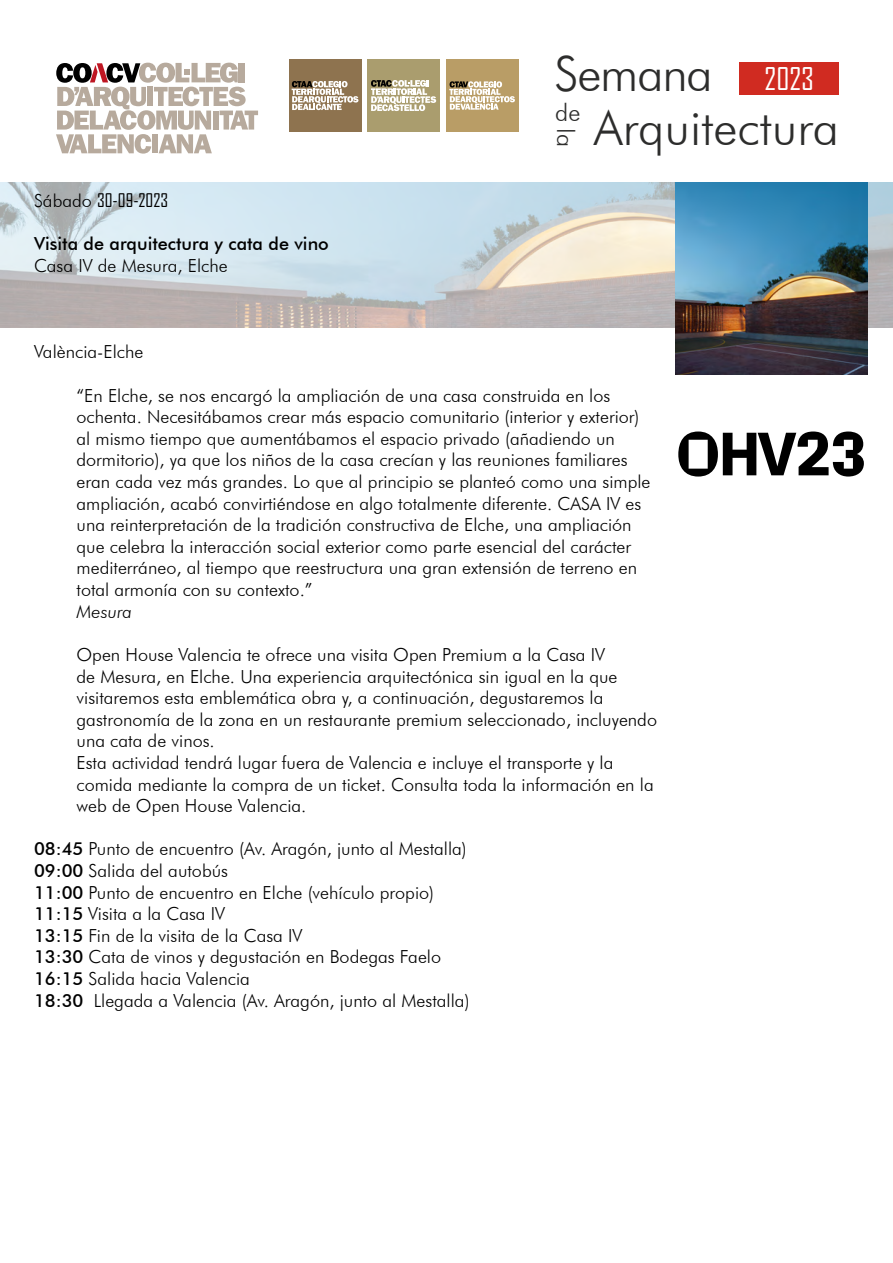
<style>
.page{position:relative;width:893px;height:1263px;background:#fff}
.page>*{position:absolute;margin:0;border:0;box-sizing:border-box;transform-origin:0 0}
.t1{font:60.9px "Yoko";color:#000}
.t2{font:300 48.6px "Futura BT";color:#2d2d2c}
.t3{font:300 24.3px "Futura BT";color:#2d2d2c}
.t4{font:300 18px/21.6px "Futura BT";color:#000}
.t5{font:500 18px "Futura BT";color:#000}
.t6{font:18px "Agency FB";color:#000}
.t7{font:italic 300 18px "Futura BT";color:#000}
.s1{font-family:"Agency FB";font-weight:400;font-size:30px;color:#fff}
.s2{font-family:"Futura BT";font-weight:300}
.s3{font-weight:500}
</style>
<div class="page">
<div style="left:739px;top:62px;width:100px;height:33px;background:#d02b21"></div>
<div style="left:289px;top:59px;width:73px;height:73px;background:#8e734f"></div>
<svg style="left:292px;top:81px;width:66px;height:29px"></svg>
<div style="left:367px;top:59px;width:73px;height:73px;background:#aa9d6e"></div>
<svg style="left:371px;top:80px;width:65px;height:31px"></svg>
<div style="left:446px;top:59px;width:73px;height:73px;background:#b99d66"></div>
<svg style="left:449px;top:81px;width:66px;height:29px"></svg>
<svg style="left:56px;top:63px;width:202px;height:91px"></svg>
<img style="left:0;top:183px;width:893px;height:144px">
<img style="left:675px;top:183px;width:192px;height:192px">
<h2 class="t2" style="left:554px;top:44px;width:261px">Semana <span class="s1">2023</span></h2>
<p class="t6" style="left:34px;top:190px;width:136px"><span class="s2">Sábado</span> 30-09-2023</p>
<p class="t5" style="left:34px;top:233px;width:296px">Visita de arquitectura y cata de vino</p>
<p class="t4" style="left:34px;top:255px;width:195px">Casa IV de Mesura, Elche</p>
<h3 class="t3" style="left:555px;top:97px;width:27px">de</h3>
<h3 class="t3" style="left:580px;top:128px;width:20px;rotate:90deg">la</h3>
<h2 class="t2" style="left:594px;top:98px;width:247px">Arquitectura</h2>
<p class="t4" style="left:34px;top:341px;width:111px">València-Elche</p>
<p class="t4" style="left:77px;top:384px;width:575px">“En Elche, se nos encargó la ampliación de una casa construida en los ochenta. Necesitábamos crear más espacio comunitario (interior y exterior) al mismo tiempo que aumentábamos el espacio privado (añadiendo un dormitorio), ya que los niños de la casa crecían y las reuniones familiares eran cada vez más grandes. Lo que al principio se planteó como una simple ampliación, acabó convirtiéndose en algo totalmente diferente. CASA IV es una reinterpretación de la tradición constructiva de Elche, una ampliación que celebra la interacción social exterior como parte esencial del carácter mediterráneo, al tiempo que reestructura una gran extensión de terreno en total armonía con su contexto.”</p>
<p class="t7" style="left:77px;top:600px;width:57px">Mesura</p>
<p class="t4" style="left:77px;top:643px;width:582px">Open House Valencia te ofrece una visita Open Premium a la Casa IV<br>de Mesura, en Elche. Una experiencia arquitectónica sin igual en la que visitaremos esta emblemática obra y, a continuación, degustaremos la gastronomía de la zona en un restaurante premium seleccionado, incluyendo una cata de vinos.<br>Esta actividad tendrá lugar fuera de Valencia e incluye el transporte y la comida mediante la compra de un ticket. Consulta toda la información en la web de Open House Valencia.</p>
<p class="t4" style="left:34px;top:838px;width:437px"><span class="s3">08:45</span> Punto de encuentro (Av. Aragón, junto al Mestalla)<br><span class="s3">09:00</span> Salida del autobús<br><span class="s3">11:00</span> Punto de encuentro en Elche (vehículo propio)<br><span class="s3">11:15</span> Visita a la Casa IV<br><span class="s3">13:15</span> Fin de la visita de la Casa IV<br><span class="s3">13:30</span> Cata de vinos y degustación en Bodegas Faelo <span class="s3">16:15</span> Salida hacia Valencia<br><span class="s3">18:30</span> Llegada a Valencia (Av. Aragón, junto al Mestalla)</p>
<h1 class="t1" style="left:676px;top:417px;width:193px">OHV23</h1>
</div>
